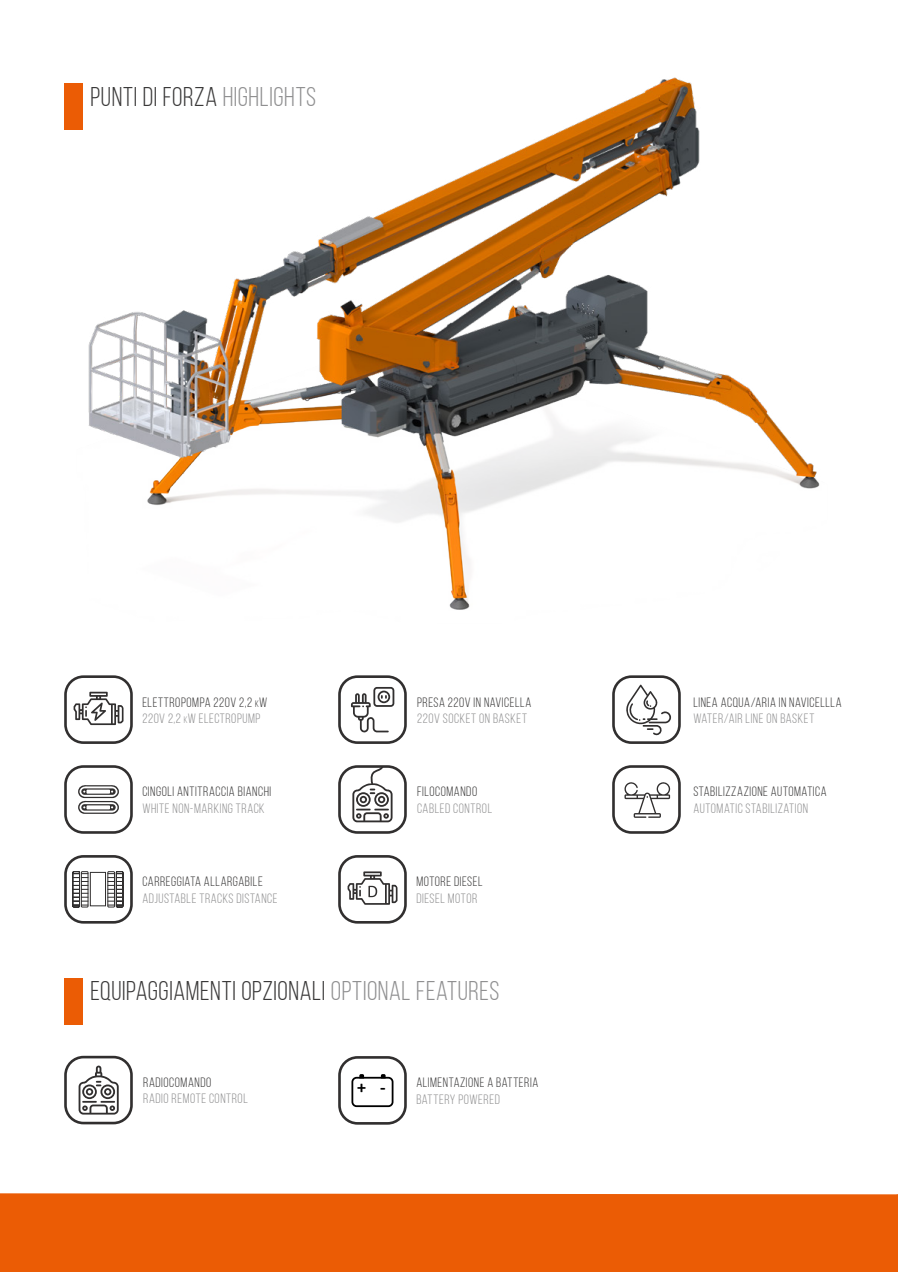
<style>
.page{position:relative;width:898px;height:1272px;background:#fff}
.page>*{position:absolute;margin:0;border:0;box-sizing:border-box;transform-origin:0 0}
.t1{font:27px "Bebas Neue";letter-spacing:.025em;color:#3a3939}
.t2{font:700 18px "Calibri";color:#000}
.t3{font:13.5px/16.2px "Bebas Neue";letter-spacing:.04em;color:#3a3939}
.t4{font:13.5px "Bebas Neue";letter-spacing:.04em;color:#909091}
.s1{color:#909091}
.s2{font-size:9.45px}
.s3{color:#8e8e8f}
.s4{font-size:9.45px;color:#8e8e8f}
</style>
<div class="page">
<div style="left:0;top:1193px;width:897px;height:78px;background:#eb5c05"></div>
<div style="left:64px;top:977px;width:18px;height:47px;background:#eb5c05"></div>
<div style="left:64px;top:1055px;width:69px;height:69px;border:3px solid #312f2f;border-radius:18px"></div>
<svg style="left:79px;top:1065px;width:40px;height:49px"></svg>
<svg style="left:347px;top:871px;width:50px;height:33px"></svg>
<div style="left:338px;top:855px;width:68px;height:68px;border:3px solid #312f2f;border-radius:18px"></div>
<div style="left:338px;top:1056px;width:68px;height:68px;border:3px solid #312f2f;border-radius:18px"></div>
<div style="left:351px;top:1076px;width:42px;height:31px;border:2px solid #000;border-radius:4px"></div>
<svg style="left:380px;top:1074px;width:6px;height:5px"></svg>
<svg style="left:358px;top:1074px;width:6px;height:5px"></svg>
<svg style="left:74px;top:691px;width:49px;height:34px"></svg>
<div style="left:64px;top:675px;width:69px;height:69px;border:3px solid #312f2f;border-radius:18px"></div>
<svg style="left:351px;top:687px;width:43px;height:45px"></svg>
<div style="left:338px;top:675px;width:68px;height:69px;border:3px solid #312f2f;border-radius:18px"></div>
<div style="left:64px;top:765px;width:69px;height:68px;border:3px solid #312f2f;border-radius:18px"></div>
<svg style="left:78px;top:785px;width:41px;height:28px"></svg>
<div style="left:338px;top:765px;width:68px;height:68px;border:3px solid #312f2f;border-radius:18px"></div>
<svg style="left:352px;top:765px;width:40px;height:57px"></svg>
<svg style="left:626px;top:684px;width:44px;height:51px"></svg>
<div style="left:612px;top:675px;width:68px;height:69px;border:3px solid #312f2f;border-radius:18px"></div>
<svg style="left:624px;top:782px;width:45px;height:35px"></svg>
<div style="left:612px;top:765px;width:68px;height:68px;border:3px solid #312f2f;border-radius:18px"></div>
<div style="left:64px;top:855px;width:69px;height:68px;border:3px solid #312f2f;border-radius:18px"></div>
<div style="left:90px;top:871px;width:16px;height:35px;border:1px solid #312f2f"></div>
<svg style="left:107px;top:871px;width:17px;height:37px"></svg>
<svg style="left:72px;top:871px;width:17px;height:37px"></svg>
<img style="left:64px;top:77px;width:756px;height:533px">
<h1 class="t1" style="left:90px;top:83px;width:227px">PUNTI DI FORZA <span class="s1">HIGHLIGHTS</span></h1>
<p class="t3" style="left:142px;top:693px;width:126px">ELETTROPOMPA 220V 2,2 <span class="s2">k</span>W<br><span class="s1">220V</span> <span class="s3">2,2</span> <span class="s4">k</span><span class="s3">W ELECTRO</span><span class="s1">PUMP</span></p>
<p class="t3" style="left:417px;top:693px;width:116px">PRESA 220V IN NAVICELLA</p>
<p class="t4" style="left:417px;top:711px;width:111px">220V SOCKET ON BASKET</p>
<p class="t3" style="left:142px;top:783px;width:130px">CINGOLI ANTITRACCIA BIANCHI</p>
<p class="t4" style="left:142px;top:800px;width:124px">WHITE NON-MARKING TRACK</p>
<p class="t3" style="left:142px;top:873px;width:122px">CARREGGIATA ALLARGABILE</p>
<p class="t4" style="left:142px;top:890px;width:137px">ADJUSTABLE TRACKS DISTANCE</p>
<p class="t3" style="left:417px;top:783px;width:62px">FILOCOMANDO</p>
<p class="t4" style="left:417px;top:800px;width:76px">CABLED CONTROL</p>
<p class="t3" style="left:416px;top:873px;width:68px">MOTORE DIESEL</p>
<p class="t4" style="left:416px;top:890px;width:62px">DIESEL MOTOR</p>
<h1 class="t1" style="left:90px;top:976px;width:410px">EQUIPAGGIAMENTI OPZIONALI <span class="s1">OPTIONAL FEATURES</span></h1>
<p class="t3" style="left:143px;top:1074px;width:70px">RADIOCOMANDO</p>
<p class="t4" style="left:143px;top:1091px;width:106px">RADIO REMOTE CONTROL</p>
<h2 class="t2" style="left:357px;top:1073px;width:30px">+ -</h2>
<p class="t3" style="left:416px;top:1074px;width:123px">ALIMENTAZIONE A BATTERIA</p>
<p class="t4" style="left:416px;top:1091px;width:85px">BATTERY POWERED</p>
<p class="t3" style="left:693px;top:693px;width:150px">LINEA ACQUA/ARIA IN NAVICELLLA</p>
<p class="t4" style="left:693px;top:711px;width:122px">WATER/AIR LINE ON BASKET</p>
<p class="t3" style="left:693px;top:783px;width:135px">STABILIZZAZIONE AUTOMATICA</p>
<p class="t4" style="left:693px;top:800px;width:116px">AUTOMATIC STABILIZATION</p>
</div>
